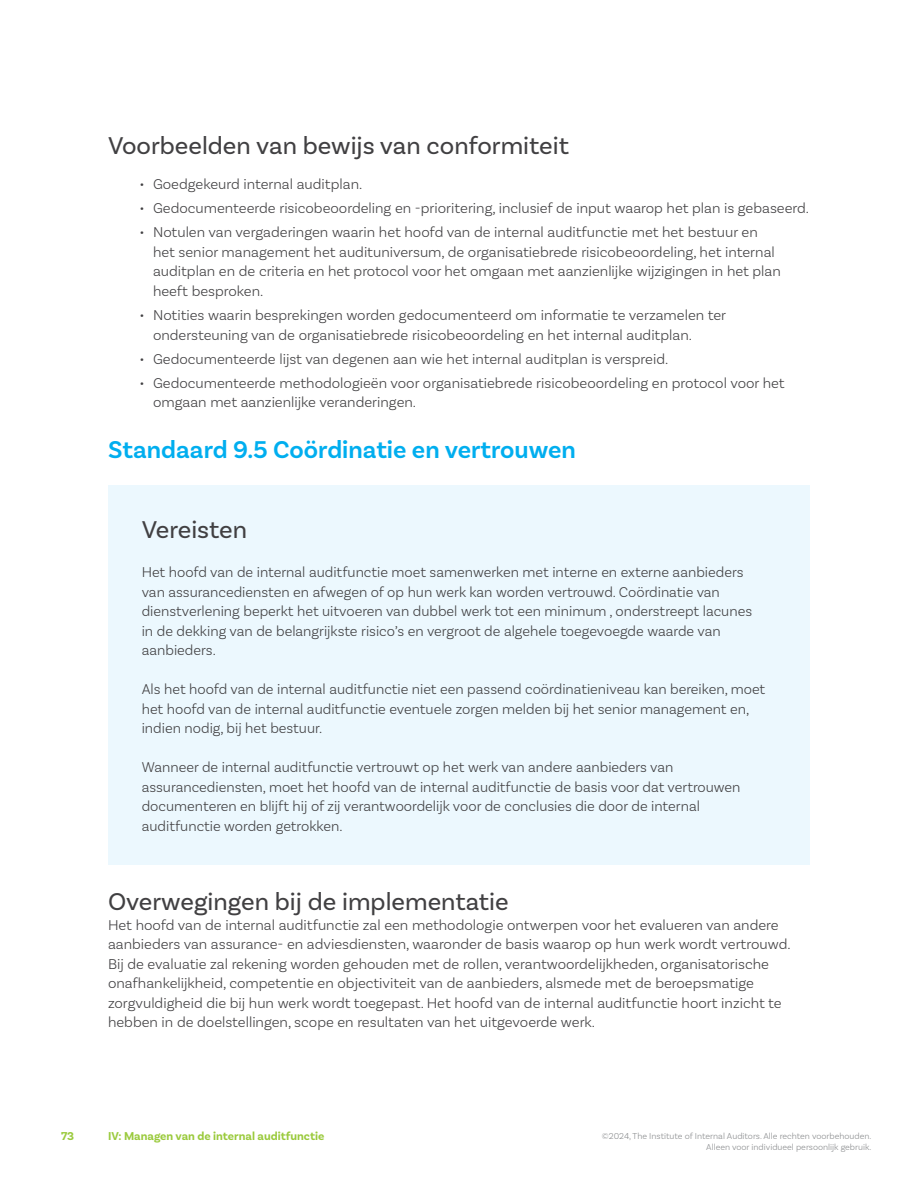
<style>
.page{position:relative;width:918px;height:1188px;background:#fff}
.page>*{position:absolute;margin:0;border:0;box-sizing:border-box;transform-origin:0 0}
.t1{font:25.5px "Basic Sans";color:#414042}
.t2{font:600 25.5px "Basic Sans";color:#00aeef}
.t3{font:300 15px/19.5px "Basic Sans";color:#414042}
.t4{font:700 12px "Basic Sans";color:#9aca3c}
.t5{font:300 9px/10.8px "Basic Sans";color:#8a8c8e;text-align:right}
</style>
<div class="page">
<div style="left:108px;top:485px;width:702px;height:379px;background:#ecf8fe"></div>
<h1 class="t1" style="left:108px;top:130px;width:463px">Voorbeelden van bewijs van conformiteit</h1>
<p class="t3" style="left:140px;top:174px;width:224px">• Goedgekeurd internal auditplan.</p>
<p class="t3" style="left:140px;top:198px;width:671px">• Gedocumenteerde risicobeoordeling en -prioritering, inclusief de input waarop het plan is gebaseerd.</p>
<p class="t3" style="left:153px;top:223px;width:629px;text-indent:-14px">• Notulen van vergaderingen waarin het hoofd van de internal auditfunctie met het bestuur en het senior management het audituniversum, de organisatiebrede risicobeoordeling, het internal auditplan en de criteria en het protocol voor het omgaan met aanzienlijke wijzigingen in het plan heeft besproken.</p>
<p class="t3" style="left:153px;top:305px;width:575px;text-indent:-14px">• Notities waarin besprekingen worden gedocumenteerd om informatie te verzamelen ter ondersteuning van de organisatiebrede risicobeoordeling en het internal auditplan.</p>
<p class="t3" style="left:140px;top:349px;width:530px">• Gedocumenteerde lijst van degenen aan wie het internal auditplan is verspreid.</p>
<p class="t3" style="left:153px;top:373px;width:633px;text-indent:-14px">• Gedocumenteerde methodologieën voor organisatiebrede risicobeoordeling en protocol voor het omgaan met aanzienlijke veranderingen.</p>
<h1 class="t2" style="left:108px;top:434px;width:469px">Standaard 9.5 Coördinatie en vertrouwen</h1>
<h1 class="t1" style="left:142px;top:514px;width:107px">Vereisten</h1>
<p class="t3" style="left:142px;top:562px;width:612px">Het hoofd van de internal auditfunctie moet samenwerken met interne en externe aanbieders van assurancediensten en afwegen of op hun werk kan worden vertrouwd. Coördinatie van dienstverlening beperkt het uitvoeren van dubbel werk tot een minimum , onderstreept lacunes in de dekking van de belangrijkste risico’s en vergroot de algehele toegevoegde waarde van aanbieders.</p>
<p class="t3" style="left:142px;top:679px;width:625px">Als het hoofd van de internal auditfunctie niet een passend coördinatieniveau kan bereiken, moet het hoofd van de internal auditfunctie eventuele zorgen melden bij het senior management en, indien nodig, bij het bestuur.</p>
<p class="t3" style="left:142px;top:757px;width:600px">Wanneer de internal auditfunctie vertrouwt op het werk van andere aanbieders van assurancediensten, moet het hoofd van de internal auditfunctie de basis voor dat vertrouwen documenteren en blijft hij of zij verantwoordelijk voor de conclusies die door de internal auditfunctie worden getrokken.</p>
<h1 class="t1" style="left:108px;top:886px;width:402px">Overwegingen bij de implementatie</h1>
<p class="t3" style="left:108px;top:915px;width:684px">Het hoofd van de internal auditfunctie zal een methodologie ontwerpen voor het evalueren van andere aanbieders van assurance- en adviesdiensten, waaronder de basis waarop op hun werk wordt vertrouwd.<br>Bij de evaluatie zal rekening worden gehouden met de rollen, verantwoordelijkheden, organisatorische onafhankelijkheid, competentie en objectiviteit van de aanbieders, alsmede met de beroepsmatige zorgvuldigheid die bij hun werk wordt toegepast. Het hoofd van de internal auditfunctie hoort inzicht te hebben in de doelstellingen, scope en resultaten van het uitgevoerde werk.</p>
<p class="t4" style="left:61px;top:1129px;width:15px">73</p>
<p class="t4" style="left:108px;top:1129px;width:218px">IV: Managen van de internal auditfunctie</p>
<p class="t5" style="left:602px;top:1131px;width:271px">©2024, The Institute of Internal Auditors. Alle rechten voorbehouden.<br>Alleen voor individueel persoonlijk gebruik.</p>
</div>
